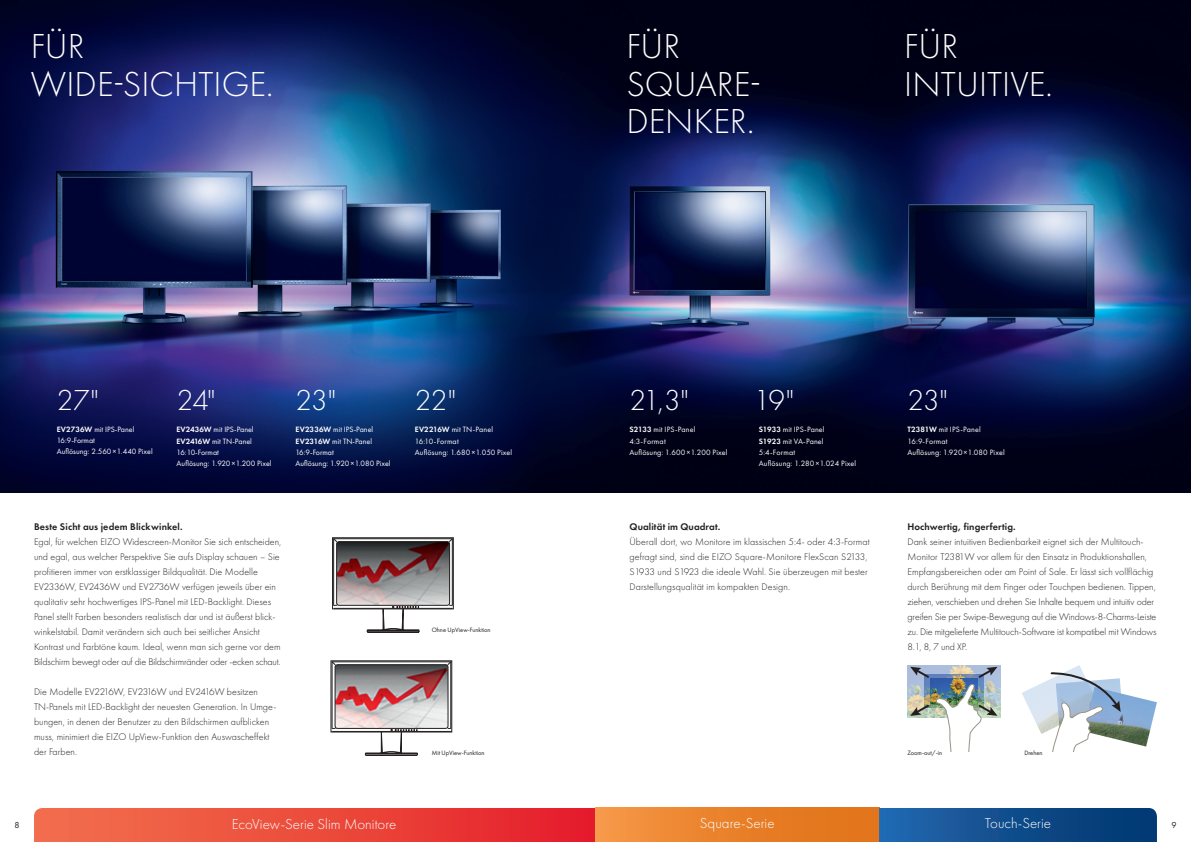
<style>
.page{position:relative;width:1191px;height:842px;background:#fff}
.page>*{position:absolute;margin:0;border:0;box-sizing:border-box;transform-origin:0 0}
.t1{font:300 36px/37.5px "Futura New";letter-spacing:.005em;color:#fff}
.t2{font:300 30px "Futura New";letter-spacing:-.03em;color:#fff}
.t3{font:300 15px "Futura New";color:#fff}
.t4{font:300 10px/15px "Futura New";letter-spacing:.005em;color:#231f20}
.t5{font:10px "Futura New Demi";letter-spacing:.015em;color:#231f20}
.t6{font:9px "Futura New";color:#231f20}
.t7{font:8px/11.3px "Futura New";letter-spacing:.005em;color:#fff}
.t8{font:6.5px "Futura New";color:#231f20}
.s1{font-family:"Futura New Demi"}
</style>
<div class="page">
<img style="left:0;top:0;width:1191px;height:492px">
<img style="left:907px;top:665px;width:93px;height:52px">
<img style="left:924px;top:675px;width:12px;height:33px">
<img style="left:930px;top:678px;width:6px;height:26px">
<svg style="left:910px;top:703px;width:20px;height:13px"></svg>
<svg style="left:910px;top:667px;width:20px;height:12px"></svg>
<img style="left:936px;top:667px;width:61px;height:84px">
<div style="left:332px;top:538px;width:121px;height:71px;border:1px solid #231f20"></div>
<div style="left:333px;top:539px;width:119px;height:67px;border:1px solid #231f20"></div>
<img style="left:338px;top:543px;width:110px;height:60px">
<div style="left:336px;top:541px;width:114px;height:64px;border:1px solid #231f20;border-radius:3px"></div>
<svg style="left:333px;top:538px;width:4px;height:4px"></svg>
<svg style="left:449px;top:538px;width:3px;height:4px"></svg>
<hr style="left:334px;top:608px;width:118px;height:1px;background:#231f20">
<svg style="left:367px;top:606px;width:52px;height:26px"></svg>
<div style="left:331px;top:661px;width:121px;height:71px;border:1px solid #231f20"></div>
<div style="left:332px;top:662px;width:119px;height:67px;border:1px solid #231f20"></div>
<img style="left:335px;top:665px;width:113px;height:63px">
<div style="left:335px;top:665px;width:113px;height:63px;border:1px solid #231f20;border-radius:3px"></div>
<svg style="left:332px;top:661px;width:4px;height:4px"></svg>
<svg style="left:447px;top:661px;width:4px;height:4px"></svg>
<hr style="left:332px;top:731px;width:119px;height:1px;background:#231f20">
<svg style="left:365px;top:729px;width:52px;height:26px"></svg>
<img style="left:1022px;top:665px;width:60px;height:69px">
<img style="left:1120px;top:687px;width:37px;height:59px">
<svg style="left:1049px;top:671px;width:71px;height:80px"></svg>
<svg style="left:34px;top:808px;width:561px;height:34px;background:#eb483b"></svg>
<div style="left:595px;top:808px;width:284px;height:34px;background:linear-gradient(to right,#f49544,#e07015)"></div>
<svg style="left:879px;top:808px;width:278px;height:34px;background:#104d8d"></svg>
<h1 class="t1" style="left:31px;top:28px;width:244px">FÜR<br>WIDE-SICHTIGE.</h1>
<h1 class="t1" style="left:626px;top:28px;width:136px">FÜR<br>SQUARE-<br>DENKER.</h1>
<h1 class="t1" style="left:904px;top:28px;width:150px">FÜR<br>INTUITIVE.</h1>
<h2 class="t2" style="left:57px;top:383px;width:44px">27"</h2>
<p class="t7" style="left:57px;top:424px;width:98px;line-height:11px"><span class="s1">EV2736W</span> mit IPS-Panel<br>16:9-Format<br>Auflösung: 2.560×1.440 Pixel</p>
<h2 class="t2" style="left:177px;top:383px;width:40px">24"</h2>
<p class="t7" style="left:177px;top:424px;width:96px"><span class="s1">EV2436W</span> mit IPS-Panel<br><span class="s1">EV2416W</span> mit TN-Panel<br>16:10-Format<br>Auflösung: 1.920×1.200 Pixel</p>
<h2 class="t2" style="left:295px;top:383px;width:42px">23"</h2>
<p class="t7" style="left:295px;top:424px;width:97px"><span class="s1">EV2336W</span> mit IPS-Panel<br><span class="s1">EV2316W</span> mit TN-Panel<br>16:9-Format<br>Auflösung: 1.920×1.080 Pixel</p>
<p class="t5" style="left:34px;top:520px;width:150px">Beste Sicht aus jedem Blickwinkel.</p>
<p class="t4" style="left:34px;top:534px;width:249px">Egal, für welchen EIZO Widescreen-Monitor Sie sich entscheiden, und egal, aus welcher Perspektive Sie aufs Display schauen – Sie profitieren immer von erstklassiger Bildqualität. Die Modelle EV2336W, EV2436W und EV2736W verfügen jeweils über ein qualitativ sehr hochwertiges IPS-Panel mit LED-Backlight. Dieses Panel stellt Farben besonders realistisch dar und ist äußerst blick&shy;winkelstabil. Damit verändern sich auch bei seitlicher Ansicht Kontrast und Farbtöne kaum. Ideal, wenn man sich gerne vor dem Bildschirm bewegt oder auf die Bildschirmränder oder -ecken schaut.</p>
<p class="t4" style="left:34px;top:684px;width:244px">Die Modelle EV2216W, EV2316W und EV2416W besitzen TN-Panels mit LED-Backlight der neuesten Generation. In Umge&shy;bungen, in denen der Benutzer zu den Bildschirmen aufblicken muss, minimiert die EIZO UpView-Funktion den Auswascheffekt der Farben.</p>
<h2 class="t2" style="left:415px;top:383px;width:43px">22"</h2>
<p class="t7" style="left:415px;top:424px;width:99px"><span class="s1">EV2216W</span> mit TN-Panel<br>16:10-Format<br>Auflösung: 1.680×1.050 Pixel</p>
<p class="t8" style="left:432px;top:626px;width:60px">Ohne UpView-Funktion</p>
<h2 class="t2" style="left:629px;top:383px;width:61px">21,3"</h2>
<p class="t7" style="left:629px;top:424px;width:100px"><span class="s1">S2133</span> mit IPS-Panel<br>4:3-Format<br>Auflösung: 1.600×1.200 Pixel</p>
<h2 class="t2" style="left:754px;top:383px;width:42px">19"</h2>
<p class="t7" style="left:759px;top:424px;width:99px"><span class="s1">S1933</span> mit IPS-Panel<br><span class="s1">S1923</span> mit VA-Panel<br>5:4-Format<br>Auflösung: 1.280×1.024 Pixel</p>
<p class="t5" style="left:629px;top:520px;width:92px">Qualität im Quadrat.</p>
<p class="t4" style="left:629px;top:534px;width:242px">Überall dort, wo Monitore im klassischen 5:4- oder 4:3-Format gefragt sind, sind die EIZO Square-Monitore FlexScan S2133, S1933 und S1923 die ideale Wahl. Sie überzeugen mit bester Darstellungsqualität im kompakten Design.</p>
<h2 class="t2" style="left:907px;top:383px;width:42px">23"</h2>
<p class="t7" style="left:907px;top:424px;width:99px"><span class="s1">T2381W</span> mit IPS-Panel<br>16:9-Format<br>Auflösung: 1.920×1.080 Pixel</p>
<p class="t5" style="left:907px;top:520px;width:110px">Hochwertig, fingerfertig.</p>
<p class="t4" style="left:907px;top:534px;width:250px">Dank seiner intuitiven Bedienbarkeit eignet sich der Multitouch-Monitor T2381W vor allem für den Einsatz in Produktionshallen, Empfangsbereichen oder am Point of Sale. Er lässt sich vollflächig durch Berührung mit dem Finger oder Touchpen bedienen. Tippen, ziehen, verschieben und drehen Sie Inhalte bequem und intuitiv oder greifen Sie per Swipe-Bewegung auf die Windows-8-Charms-Leiste zu. Die mitgelieferte Multitouch-Software ist kompatibel mit Windows 8.1, 8, 7 und XP.</p>
<p class="t8" style="left:432px;top:749px;width:54px">Mit UpView-Funktion</p>
<p class="t8" style="left:907px;top:749px;width:36px">Zoom-out/-in</p>
<p class="t8" style="left:1024px;top:749px;width:20px">Drehen</p>
<p class="t6" style="left:14px;top:820px;width:7px">8</p>
<h3 class="t3" style="left:232px;top:815px;width:166px">EcoView-Serie Slim Monitore</h3>
<h3 class="t3" style="left:700px;top:814px;width:76px">Square-Serie</h3>
<h3 class="t3" style="left:984px;top:814px;width:68px">Touch-Serie</h3>
<p class="t6" style="left:1171px;top:820px;width:7px">9</p>
</div>
